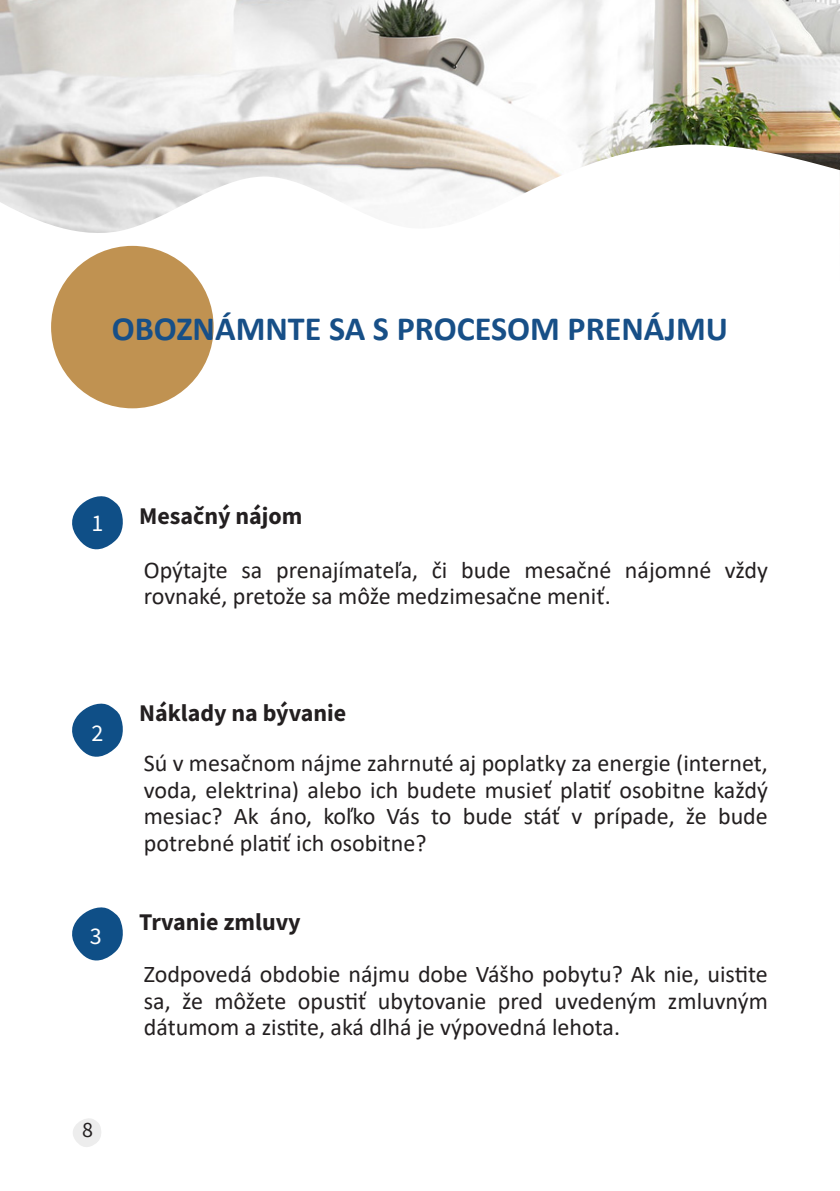
<style>
.page{position:relative;width:840px;height:1191px;background:#fff}
.page>*{position:absolute;margin:0;border:0;box-sizing:border-box;transform-origin:0 0}
.t1{font:700 34px "Calibri";color:#174f87}
.t2{font:24px/26.4px "Calibri";color:#231f20;text-align:justify}
.t3{font:700 24px "Source Sans Pro";color:#231f20}
.t4{font:24px "Source Sans Pro";color:#fff}
.t5{font:22px "Source Sans Pro";color:#231f20}
</style>
<div class="page">
<svg style="left:73px;top:1119px;width:28px;height:28px"></svg>
<img style="left:0;top:0;width:839px;height:144px">
<svg style="left:72px;top:496px;width:51px;height:54px"></svg>
<svg style="left:72px;top:907px;width:51px;height:54px"></svg>
<svg style="left:72px;top:703px;width:51px;height:54px"></svg>
<svg style="left:0;top:144px;width:839px;height:139px"></svg>
<div style="left:51px;top:246px;width:162px;height:162px;background:#c09251;border-radius:50%"></div>
<p class="t1" style="left:112px;top:304px;width:617px">OBOZNÁMNTE SA S PROCESOM PRENÁJMU</p>
<p class="t4" style="left:91px;top:507px;width:13px">1</p>
<p class="t3" style="left:139px;top:500px;width:165px">Mesačný nájom</p>
<p class="t2" style="left:144px;top:556px;width:625px">Opýtajte sa prenajímateľa, či bude mesačné nájomné vždy rovnaké, pretože sa môže medzimesačne meniť.</p>
<p class="t4" style="left:92px;top:717px;width:13px">2</p>
<p class="t4" style="left:90px;top:920px;width:13px">3</p>
<p class="t5" style="left:82px;top:1115px;width:12px">8</p>
<p class="t3" style="left:139px;top:697px;width:209px">Náklady na bývanie</p>
<p class="t2" style="left:144px;top:749px;width:625px">Sú v mesačnom nájme zahrnuté aj poplatky za energie (internet, voda, elektrina) alebo ich budete musieť platiť osobitne každý mesiac? Ak áno, koľko Vás to bude stáť v prípade, že bude potrebné platiť ich osobitne?</p>
<p class="t3" style="left:139px;top:906px;width:163px">Trvanie zmluvy</p>
<p class="t2" style="left:144px;top:960px;width:625px">Zodpovedá obdobie nájmu dobe Vášho pobytu? Ak nie, uistite sa, že môžete opustiť ubytovanie pred uvedeným zmluvným dátumom a zistite, aká dlhá je výpovedná lehota.</p>
</div>
